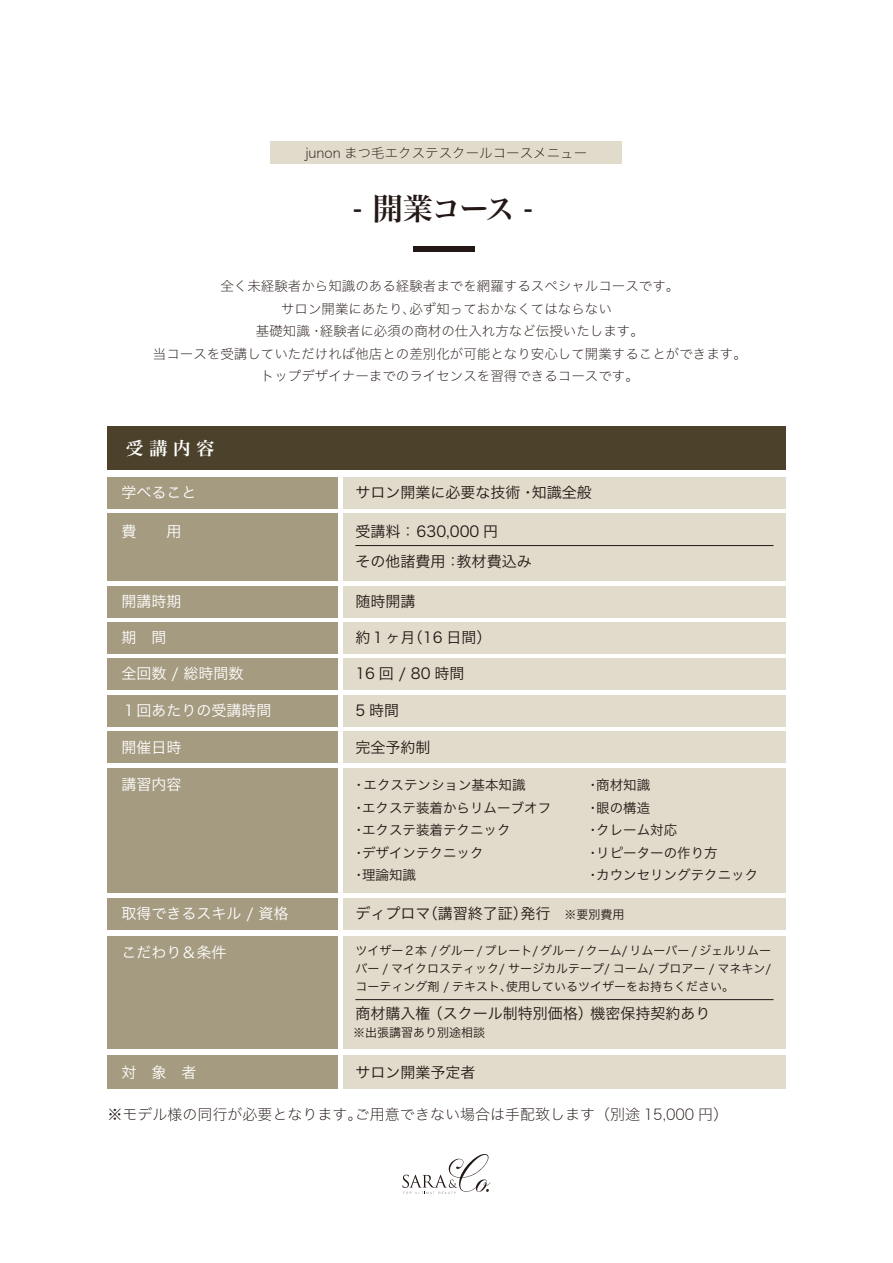
<style>
.page{position:relative;width:893px;height:1263px;background:#fff}
.page>*{position:absolute;margin:0;border:0;box-sizing:border-box;transform-origin:0 0}
.t1{font:30px "Hira Min Pro N W6";letter-spacing:-.06em;color:#231815}
.t2{font:18px "Hira Min Pro N W6";color:#fff}
.t3{font:15px/30.2px "Hiragino Sans W3";color:#221714}
.t4{font:15px "Hiragino Sans W3";color:#fff}
.t5{font:15px "Hiragino Sans W1";color:#221714}
.t6{font:13.5px/22.5px "Hiragino Sans W1";color:#231815;text-align:center}
.t7{font:13.5px/22.4px "Hiragino Sans W3";color:#221714}
.t8{font:12px/18px "Hiragino Sans W3";color:#221714;text-align:justify}
.s1{font-size:12px}
</style>
<div class="page">
<svg style="left:403px;top:1154px;width:88px;height:40px"></svg>
<div style="left:413px;top:247px;width:61px;height:5px;background:#231815"></div>
<div style="left:107px;top:477px;width:230px;height:31px;background:#a59b81"></div>
<div style="left:107px;top:426px;width:678px;height:44px;background:#4c422c"></div>
<div style="left:343px;top:477px;width:442px;height:31px;background:#e1dbcb"></div>
<div style="left:107px;top:586px;width:230px;height:31px;background:#a59b81"></div>
<div style="left:343px;top:586px;width:442px;height:31px;background:#e1dbcb"></div>
<div style="left:107px;top:622px;width:230px;height:31px;background:#a59b81"></div>
<div style="left:343px;top:622px;width:442px;height:31px;background:#e1dbcb"></div>
<div style="left:107px;top:658px;width:230px;height:31px;background:#a59b81"></div>
<div style="left:343px;top:658px;width:442px;height:31px;background:#e1dbcb"></div>
<div style="left:107px;top:695px;width:230px;height:31px;background:#a59b81"></div>
<div style="left:343px;top:695px;width:442px;height:31px;background:#e1dbcb"></div>
<div style="left:107px;top:731px;width:230px;height:32px;background:#a59b81"></div>
<div style="left:343px;top:731px;width:442px;height:32px;background:#e1dbcb"></div>
<div style="left:107px;top:898px;width:230px;height:31px;background:#a59b81"></div>
<div style="left:343px;top:898px;width:442px;height:31px;background:#e1dbcb"></div>
<div style="left:107px;top:936px;width:230px;height:113px;background:#a59b81"></div>
<div style="left:343px;top:936px;width:442px;height:113px;background:#e1dbcb"></div>
<div style="left:107px;top:1054px;width:230px;height:34px;background:#a59b81"></div>
<div style="left:343px;top:1054px;width:442px;height:34px;background:#e1dbcb"></div>
<div style="left:107px;top:768px;width:230px;height:124px;background:#a59b81"></div>
<div style="left:343px;top:768px;width:442px;height:124px;background:#e1dbcb"></div>
<div style="left:107px;top:513px;width:230px;height:68px;background:#a59b81"></div>
<div style="left:343px;top:513px;width:442px;height:68px;background:#e1dbcb"></div>
<hr style="left:355px;top:545px;width:418px;height:1px;background:#221714">
<div style="left:270px;top:142px;width:351px;height:22px;background:#e1dbcb"></div>
<hr style="left:355px;top:999px;width:418px;height:1px;background:#221714">
<p class="t6" style="left:305px;top:140px;width:283px">junon まつ毛エクステスクールコースメニュー</p>
<h1 class="t1" style="left:353px;top:182px;width:182px">- 開業コース -</h1>
<p class="t6" style="left:153px;top:274px;width:596px">全く未経験者から知識のある経験者までを網羅するスペシャルコースです。<br>サロン開業にあたり、必ず知っておかなくてはならない<br>基礎知識・経験者に必須の商材の仕入れ方など伝授いたします。<br>当コースを受講していただければ他店との差別化が可能となり安心して開業することができます。トップデザイナーまでのライセンスを習得できるコースです。</p>
<h2 class="t2" style="left:126px;top:433px;width:90px">受講内容</h2>
<p class="t4" style="left:121px;top:479px;width:77px">学べること</p>
<p class="t3" style="left:355px;top:476px;width:238px">サロン開業に必要な技術・知識全般</p>
<p class="t4" style="left:121px;top:518px;width:61px">費　　用</p>
<p class="t3" style="left:355px;top:515px;width:178px">受講料： 630,000 円<br>その他諸費用：教材費込み</p>
<p class="t4" style="left:121px;top:588px;width:61px">開講時期</p>
<p class="t3" style="left:355px;top:585px;width:61px">随時開講</p>
<p class="t4" style="left:121px;top:624px;width:46px">期　間</p>
<p class="t3" style="left:355px;top:621px;width:137px">約１ヶ月（16 日間）</p>
<p class="t4" style="left:121px;top:660px;width:124px">全回数 / 総時間数</p>
<p class="t3" style="left:355px;top:658px;width:111px">16 回 / 80 時間</p>
<p class="t4" style="left:121px;top:697px;width:152px">１回あたりの受講時間</p>
<p class="t3" style="left:355px;top:694px;width:45px">5 時間</p>
<p class="t4" style="left:121px;top:734px;width:61px">開催日時</p>
<p class="t3" style="left:355px;top:731px;width:76px">完全予約制</p>
<p class="t4" style="left:121px;top:771px;width:61px">講習内容</p>
<p class="t7" style="left:352px;top:773px;width:201px">・エクステンション基本知識<br>・エクステ装着からリムーブオフ・エクステ装着テクニック<br>・デザインテクニック<br>・理論知識</p>
<p class="t7" style="left:586px;top:773px;width:174px">・商材知識<br>・眼の構造<br>・クレーム対応<br>・リピーターの作り方<br>・カウンセリングテクニック</p>
<p class="t4" style="left:121px;top:900px;width:169px">取得できるスキル / 資格</p>
<p class="t3" style="left:355px;top:898px;width:270px">ディプロマ（講習終了証）発行 <span class="s1">※要別費用</span></p>
<p class="t4" style="left:121px;top:939px;width:107px">こだわり＆条件</p>
<p class="t8" style="left:355px;top:941px;width:417px">ツイザー 2 本 / グルー / プレート/ グルー / クーム/ リムーバー / ジェルリムーバー / マイクロスティック/ サージカルテープ/ コーム/ ブロアー / マネキン/コーティング剤 / テキスト、使用しているツイザーをお持ちください。</p>
<p class="t3" style="left:355px;top:997px;width:356px">商材購入権 （スクール制特別価格）機密保持契約あり</p>
<p class="t8" style="left:353px;top:1022px;width:133px">※出張講習あり別途相談</p>
<p class="t4" style="left:121px;top:1059px;width:77px">対　象　者</p>
<p class="t3" style="left:355px;top:1056px;width:121px">サロン開業予定者</p>
<p class="t5" style="left:107px;top:1101px;width:622px">※モデル様の同行が必要となります。ご用意できない場合は手配致します（別途 15,000 円）</p>
</div>
